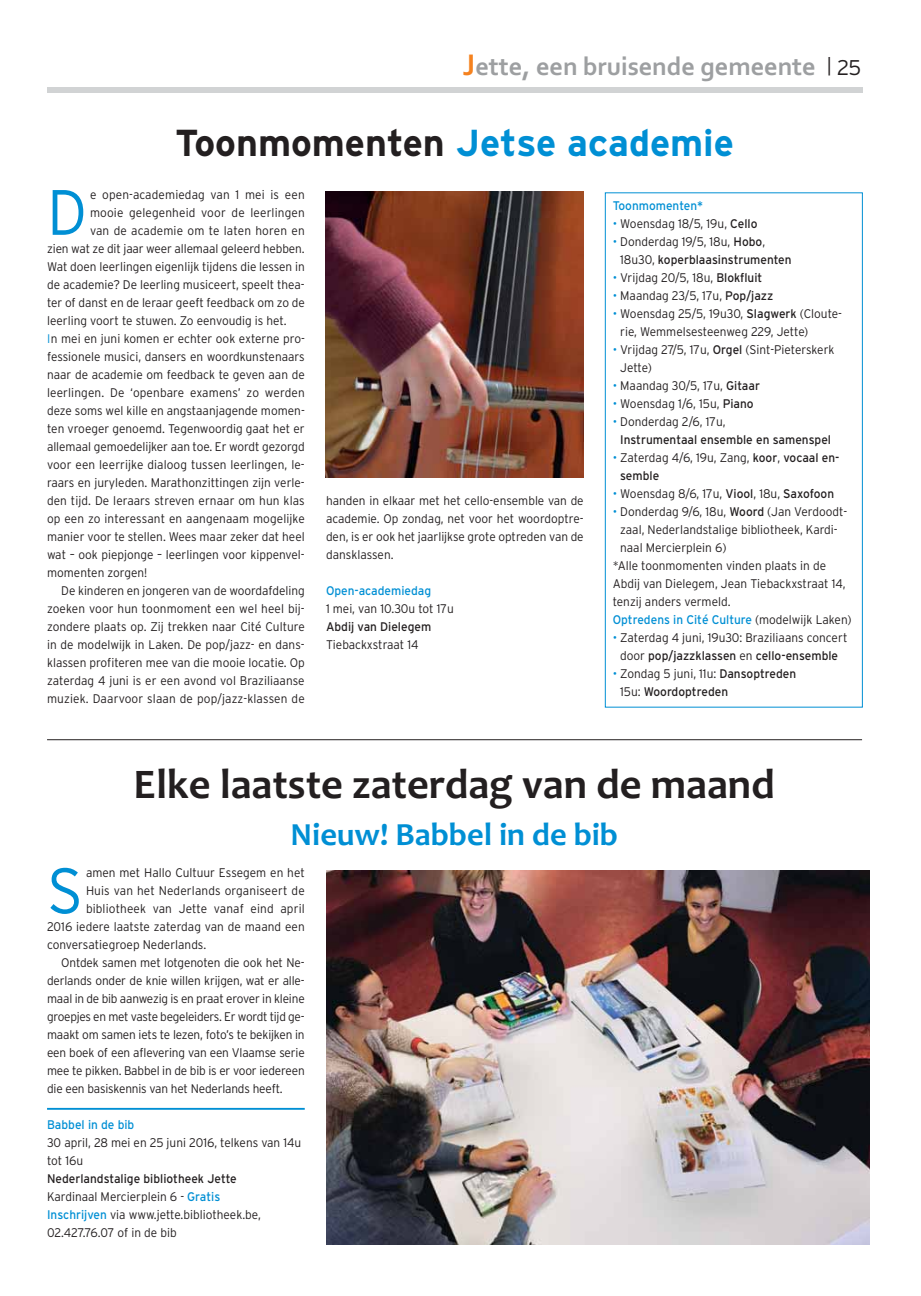
<style>
.page{position:relative;width:921px;height:1296px;background:#fff}
.page>*{position:absolute;margin:0;border:0;box-sizing:border-box;transform-origin:0 0}
.t1{font:300 63.88px "Interstate";color:#008fd4;scale:.95 1}
.t2{font:700 42.5px "Candara";color:#231f20}
.t3{font:700 37.5px "Interstate";color:#008fd4}
.t4{font:700 32.5px "Candara";color:#008fd4}
.t5{font:700 26.25px "Corbel";color:#9d9fa1}
.t6{font:300 12.5px/18px "Interstate";color:#231f20;scale:.95 1}
.t7{font:12.5px/18px "Interstate";color:#231f20;scale:.95 1}
.t8{font:12.5px "Interstate";color:#008fd4;scale:.95 1}
.t9{font:300 12.5px "Interstate";letter-spacing:-.02em;color:#231f20;scale:.95 1}
.s1{font-size:31.25px;color:#f5821f}
.s2{font-family:"Interstate";font-weight:300;font-size:18.75px;color:#231f20}
.s3{font-family:"Interstate";font-weight:300;font-size:21.25px;color:#231f20}
.s4{color:#231f20}
.s5{color:#008fd4}
.s6{font-weight:400}
.s7{font-weight:300;color:#008fd4}
.s8{font-weight:300}
.s9{font-weight:300;color:#231f20}
.s10{font-weight:400;color:#008fd4}
</style>
<div class="page">
<div style="left:47px;top:87px;width:814px;height:6px;background:#d1d3d4"></div>
<div style="left:605px;top:192px;width:257px;height:515px;border:1px solid #008fd4"></div>
<hr style="left:47px;top:1107px;width:258px;height:2px;background:#008fd4">
<img style="left:326px;top:870px;width:543px;height:374px">
<hr style="left:47px;top:739px;width:814px;height:1px;background:#231f20">
<img style="left:325px;top:191px;width:258px;height:286px">
<h3 class="t5" style="left:462px;top:57px;width:400px"><span class="s1">J</span>ette, een bruisende gemeente <span class="s2">|</span> <span class="s3">25</span></h3>
<h3 class="t3" style="left:175px;top:129px;width:560px"><span class="s4">Toonmomenten</span> Jetse academie</h3>
<h1 class="t1" style="left:47px;top:188px;width:44px">D</h1>
<p class="t6" style="left:90px;top:186px;width:227px">e open-academiedag van 1 mei is een</p>
<p class="t6" style="left:90px;top:204px;width:227px">mooie gelegenheid voor de leerlingen</p>
<p class="t6" style="left:90px;top:222px;width:227px">van de academie om te laten horen en</p>
<p class="t6" style="left:47px;top:240px;width:273px">zien wat ze dit jaar weer allemaal geleerd hebben.</p>
<p class="t6" style="left:47px;top:258px;width:273px">Wat doen leerlingen eigenlijk tijdens die lessen in</p>
<p class="t6" style="left:47px;top:276px;width:273px">de academie? De leerling musiceert, speelt thea-</p>
<p class="t6" style="left:47px;top:294px;width:273px">ter of danst en de leraar geeft feedback om zo de</p>
<p class="t6" style="left:47px;top:312px;width:254px">leerling voort te stuwen. Zo eenvoudig is het.</p>
<p class="t6" style="left:47px;top:330px;width:273px"><span class="s5">I</span>n mei en juni komen er echter ook externe pro-</p>
<p class="t6" style="left:47px;top:348px;width:273px">fessionele musici, dansers en woordkunstenaars</p>
<p class="t6" style="left:47px;top:366px;width:273px">naar de academie om feedback te geven aan de</p>
<p class="t6" style="left:47px;top:384px;width:273px">leerlingen. De ‘openbare examens’ zo werden</p>
<p class="t6" style="left:47px;top:402px;width:273px">deze soms wel kille en angstaanjagende momen-</p>
<p class="t6" style="left:47px;top:420px;width:273px">ten vroeger genoemd. Tegenwoordig gaat het er</p>
<p class="t6" style="left:47px;top:438px;width:273px">allemaal gemoedelijker aan toe. Er wordt gezorgd</p>
<p class="t6" style="left:47px;top:456px;width:273px">voor een leerrijke dialoog tussen leerlingen, le-</p>
<p class="t6" style="left:47px;top:474px;width:273px">raars en juryleden. Marathonzittingen zijn verle-</p>
<p class="t6" style="left:47px;top:492px;width:273px">den tijd. De leraars streven ernaar om hun klas</p>
<p class="t6" style="left:47px;top:510px;width:273px">op een zo interessant en aangenaam mogelijke</p>
<p class="t6" style="left:47px;top:528px;width:273px">manier voor te stellen. Wees maar zeker dat heel</p>
<p class="t6" style="left:47px;top:546px;width:273px">wat – ook piepjonge – leerlingen voor kippenvel-</p>
<p class="t6" style="left:47px;top:564px;width:107px">momenten zorgen!</p>
<p class="t6" style="left:61px;top:582px;width:258px">De kinderen en jongeren van de woordafdeling</p>
<p class="t6" style="left:47px;top:600px;width:273px">zoeken voor hun toonmoment een wel heel bij-</p>
<p class="t6" style="left:47px;top:618px;width:273px">zondere plaats op. Zij trekken naar Cité Culture</p>
<p class="t6" style="left:47px;top:636px;width:272px">in de modelwijk in Laken. De pop/jazz- en dans-</p>
<p class="t6" style="left:47px;top:654px;width:273px">klassen profiteren mee van die mooie locatie. Op</p>
<p class="t6" style="left:47px;top:672px;width:273px">zaterdag 4 juni is er een avond vol Braziliaanse</p>
<p class="t6" style="left:47px;top:690px;width:273px">muziek. Daarvoor slaan de pop/jazz-klassen de</p>
<p class="t6" style="left:326px;top:492px;width:273px;text-align:justify">handen in elkaar met het cello-ensemble van de academie. Op zondag, net voor het woordoptre&shy;den, is er ook het jaarlijkse grote optreden van de dansklassen.</p>
<p class="t8" style="left:326px;top:586px;width:112px">Open-academiedag</p>
<p class="t6" style="left:326px;top:600px;width:136px">1 mei, van 10.30u tot 17u</p>
<p class="t7" style="left:326px;top:618px;width:112px">Abdij van Dielegem</p>
<p class="t6" style="left:326px;top:636px;width:99px">Tiebackxstraat 14</p>
<p class="t8" style="left:612px;top:201px;width:97px">Toonmomenten*</p>
<p class="t6" style="left:612px;top:215px;width:154px"><span class="s5">•</span> Woensdag 18/5, 19u, <span class="s6">Cello</span></p>
<p class="t7" style="left:620px;top:233px;width:182px;text-indent:-7px"><span class="s7">•</span> <span class="s8">Donderdag 19/5, 18u,</span> Hobo<span class="s8">,<br>18u30,</span> koperblaasinstrumenten</p>
<p class="t6" style="left:612px;top:269px;width:159px"><span class="s5">•</span> Vrijdag 20/5, 18u, <span class="s6">Blokfluit</span></p>
<p class="t6" style="left:612px;top:287px;width:170px"><span class="s5">•</span> Maandag 23/5, 17u, <span class="s6">Pop/jazz</span></p>
<p class="t6" style="left:620px;top:305px;width:235px;text-indent:-7px"><span class="s5">•</span> Woensdag 25/5, 19u30, <span class="s6">Slagwerk</span> (Cloute&shy;rie, Wemmelsesteenweg 229, Jette)</p>
<p class="t6" style="left:620px;top:341px;width:227px;text-indent:-7px"><span class="s5">•</span> Vrijdag 27/5, 17u, <span class="s6">Orgel</span> (Sint-Pieterskerk<br>Jette)</p>
<p class="t6" style="left:612px;top:377px;width:156px"><span class="s5">•</span> Maandag 30/5, 17u, <span class="s6">Gitaar</span></p>
<p class="t6" style="left:612px;top:395px;width:150px"><span class="s5">•</span> Woensdag 1/6, 15u, <span class="s6">Piano</span></p>
<p class="t7" style="left:620px;top:413px;width:223px;text-indent:-7px"><span class="s7">•</span> <span class="s8">Donderdag 2/6, 17u,<br></span>Instrumentaal ensemble en samenspel</p>
<p class="t6" style="left:620px;top:449px;width:232px;text-indent:-7px"><span class="s5">•</span> Zaterdag 4/6, 19u, Zang, <span class="s6">koor</span>, <span class="s6">vocaal en&shy;semble</span></p>
<p class="t6" style="left:612px;top:485px;width:234px"><span class="s5">•</span> Woensdag 8/6, 17u, <span class="s6">Viool</span>, 18u, <span class="s6">Saxofoon</span></p>
<p class="t6" style="left:612px;top:503px;width:248px"><span class="s5">•</span> Donderdag 9/6, 18u, <span class="s6">Woord</span> (Jan Verdoodt-</p>
<p class="t6" style="left:620px;top:521px;width:230px">zaal, Nederlandstalige bibliotheek, Kardi-</p>
<p class="t6" style="left:620px;top:539px;width:113px">naal Mercierplein 6)</p>
<p class="t6" style="left:612px;top:557px;width:226px">*Alle toonmomenten vinden plaats in de</p>
<p class="t6" style="left:612px;top:575px;width:246px">Abdij van Dielegem, Jean Tiebackxstraat 14,</p>
<p class="t6" style="left:612px;top:593px;width:126px">tenzij anders vermeld.</p>
<p class="t8" style="left:612px;top:615px;width:253px">Optredens in Cité Culture <span class="s9">(modelwijk Laken)</span></p>
<p class="t6" style="left:612px;top:629px;width:248px;text-align:center"><span class="s5">•</span> Zaterdag 4 juni, 19u30: Braziliaans concert door <span class="s6">pop/jazzklassen</span> en <span class="s6">cello-ensemble</span></p>
<p class="t7" style="left:620px;top:665px;width:187px;text-indent:-7px"><span class="s7">•</span> <span class="s8">Zondag 5 juni, 11u:</span> Dansoptreden<br><span class="s8">15u:</span> Woordoptreden</p>
<h2 class="t2" style="left:134px;top:768px;width:642px">Elke laatste zaterdag van de maand</h2>
<h3 class="t4" style="left:290px;top:822px;width:329px">Nieuw! Babbel in de bib</h3>
<h1 class="t1" style="left:47px;top:866px;width:39px">S</h1>
<p class="t6" style="left:86px;top:864px;width:232px">amen met Hallo Cultuur Essegem en het</p>
<p class="t6" style="left:86px;top:882px;width:232px">Huis van het Nederlands organiseert de</p>
<p class="t6" style="left:86px;top:900px;width:232px">bibliotheek van Jette vanaf eind april</p>
<p class="t6" style="left:47px;top:918px;width:273px">2016 iedere laatste zaterdag van de maand een</p>
<p class="t6" style="left:47px;top:936px;width:169px">conversatiegroep Nederlands.</p>
<p class="t6" style="left:61px;top:954px;width:257px">Ontdek samen met lotgenoten die ook het Ne-</p>
<p class="t6" style="left:47px;top:972px;width:272px">derlands onder de knie willen krijgen, wat er alle-</p>
<p class="t6" style="left:47px;top:990px;width:273px">maal in de bib aanwezig is en praat erover in kleine</p>
<p class="t9" style="left:47px;top:1012px;width:272px">groepjes en met vaste begeleiders. Er wordt tijd ge-</p>
<p class="t6" style="left:47px;top:1026px;width:272px">maakt om samen iets te lezen, foto’s te bekijken in</p>
<p class="t6" style="left:47px;top:1044px;width:273px">een boek of een aflevering van een Vlaamse serie</p>
<p class="t6" style="left:47px;top:1062px;width:273px">mee te pikken. Babbel in de bib is er voor iedereen</p>
<p class="t6" style="left:47px;top:1080px;width:249px">die een basiskennis van het Nederlands heeft.</p>
<p class="t8" style="left:47px;top:1120px;width:93px">Babbel in de bib</p>
<p class="t6" style="left:47px;top:1134px;width:269px">30 april, 28 mei en 25 juni 2016, telkens van 14u tot 16u</p>
<p class="t6" style="left:47px;top:1170px;width:226px"><span class="s6">Nederlandstalige bibliotheek Jette </span>Kardinaal Mercierplein 6 - <span class="s10">Gratis Inschrijven</span> via www.jette.bibliotheek.be, 02.427.76.07 of in de bib</p>
</div>
